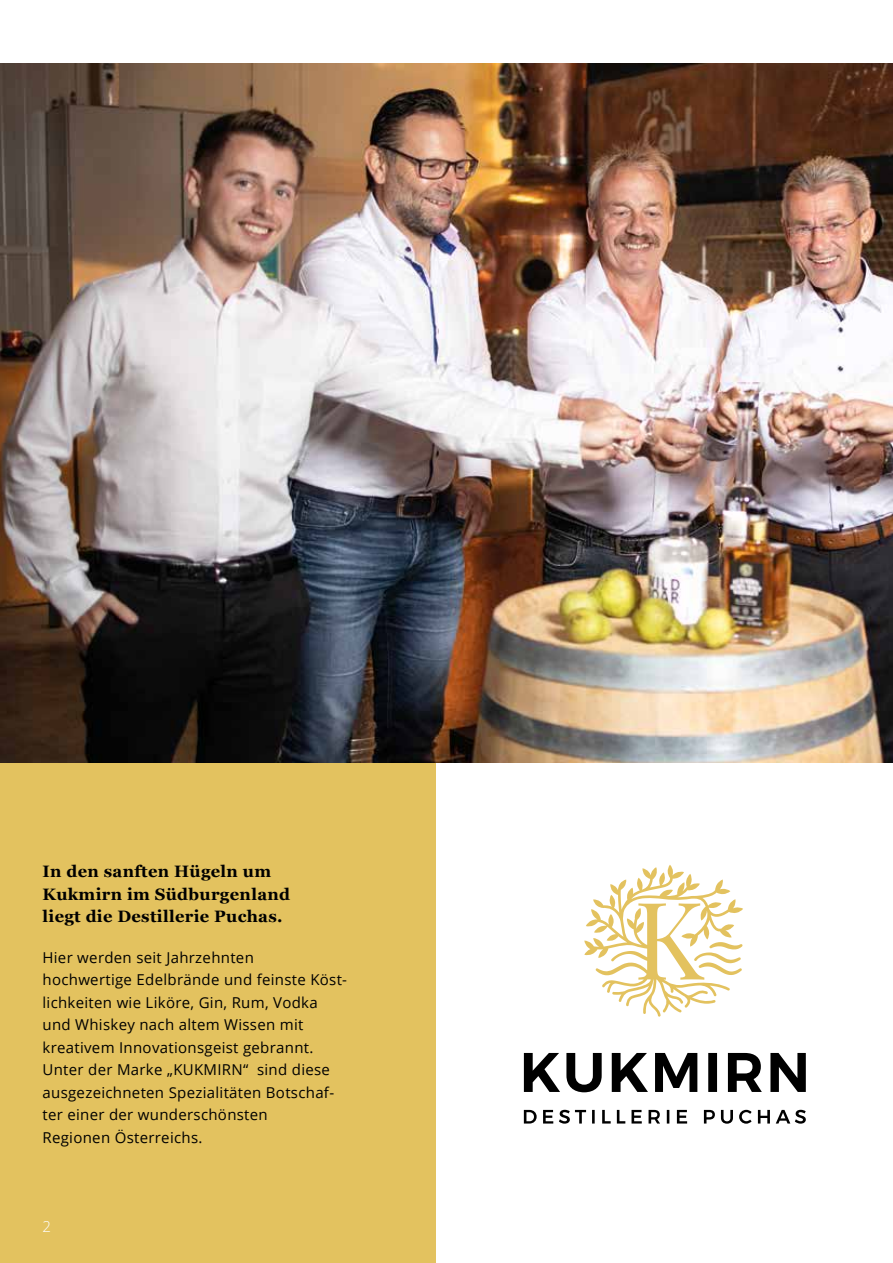
<style>
.page{position:relative;width:893px;height:1263px;background:#fff}
.page>*{position:absolute;margin:0;border:0;box-sizing:border-box;transform-origin:0 0}
.t1{font:700 16.5px/22.5px "Georgia";letter-spacing:.02em;color:#000}
.t2{font:15px/22.5px "Open Sans";letter-spacing:.02em;color:#000}
.t3{font:300 15px "Open Sans";color:#fff}
</style>
<div class="page">
<div style="left:0;top:614px;width:436px;height:649px;background:#e3c25f"></div>
<img style="left:0;top:64px;width:893px;height:699px">
<svg style="left:584px;top:865px;width:159px;height:152px"></svg>
<svg style="left:524px;top:1053px;width:282px;height:39px"></svg>
<svg style="left:524px;top:1110px;width:282px;height:14px"></svg>
<p class="t1" style="left:43px;top:861px;width:249px">In den sanften Hügeln um<br>Kukmirn im Südburgenland liegt die Destillerie Puchas.</p>
<p class="t2" style="left:43px;top:947px;width:306px">Hier werden seit Jahrzehnten hochwertige Edelbrände und feinste Köst&shy;lichkeiten wie Liköre, Gin, Rum, Vodka und Whiskey nach altem Wissen mit kreativem Innovationsgeist gebrannt.<br>Unter der Marke „KUKMIRN“ sind diese ausgezeichneten Spezialitäten Botschaf&shy;ter einer der wunderschönsten<br>Regionen Österreichs.</p>
<p class="t3" style="left:43px;top:1218px;width:10px">2</p>
</div>
